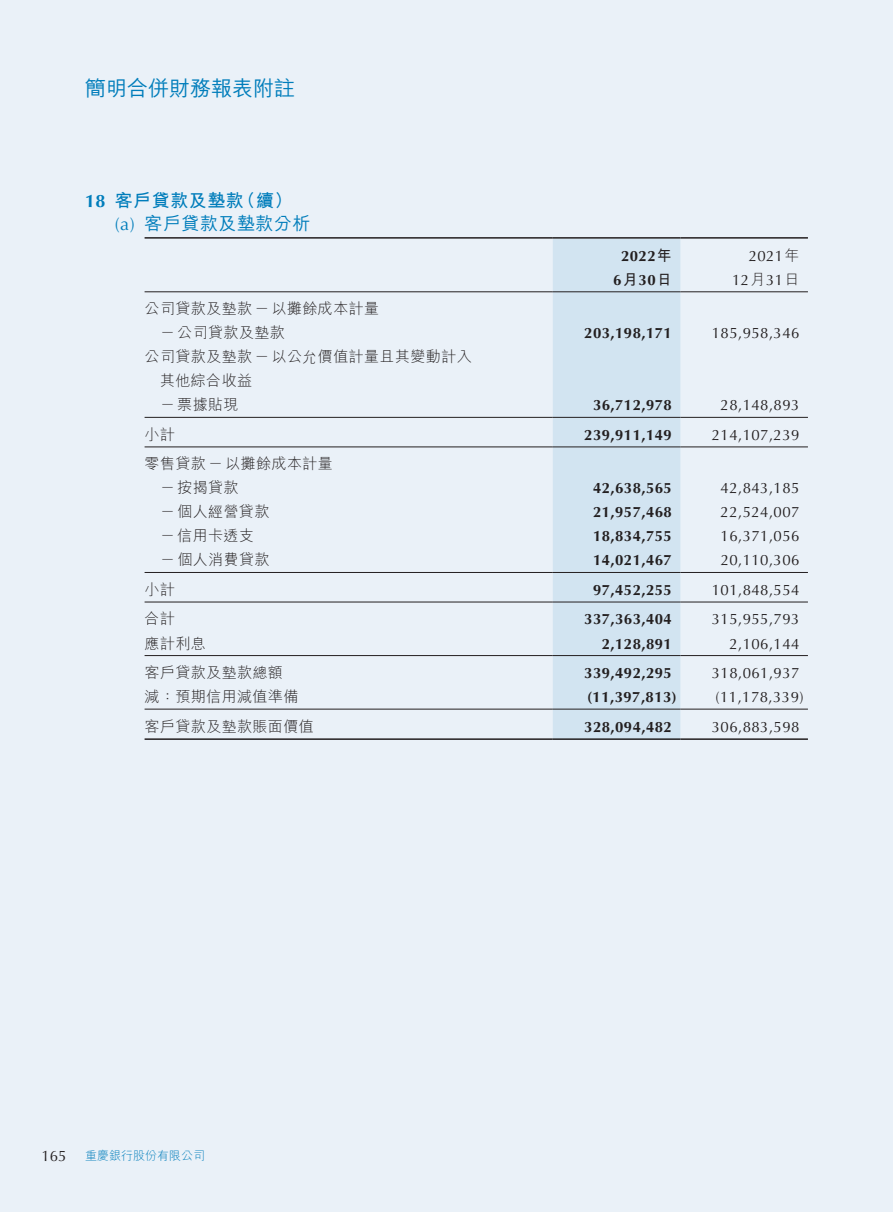
<style>
.page{position:relative;width:893px;height:1212px;background:#eaf1f8}
.page>*{position:absolute;margin:0;border:0;box-sizing:border-box;transform-origin:0 0}
.t1{font:500 21px "M Hei HK";color:#007dbb}
.t2{font:700 18px "M Hei HK";letter-spacing:.03em;color:#007dbb}
.t3{font:500 18px "M Hei HK";letter-spacing:.03em;color:#007dbb}
.t4{font:18px "Optima LT Std";color:#007dbb}
.t5{font:700 18px "Optima LT Std";color:#007dbb}
.t6{font:15px/24px "Optima LT Std";letter-spacing:.03em;color:#231f20;text-align:right}
.t7{font:700 15px/24px "Optima LT Std";letter-spacing:.03em;color:#231f20;text-align:center}
.t8{font:300 15px/29.5px "M Hei HK";letter-spacing:.03em;color:#231f20}
.t9{font:300 12px "M Hei HK";color:#007dbb}
.s1{font-family:"M Hei HK"}
.s2{font-family:"M Hei HK";font-weight:300}
</style>
<div class="page">
<div style="left:553px;top:239px;width:127px;height:499px;background:#d2e4f1"></div>
<hr style="left:145px;top:237px;width:408px;height:2px;background:#231f20">
<hr style="left:553px;top:237px;width:127px;height:2px;background:#231f20">
<hr style="left:680px;top:237px;width:128px;height:2px;background:#231f20">
<hr style="left:145px;top:291px;width:408px;height:1px;background:#231f20">
<hr style="left:553px;top:291px;width:127px;height:1px;background:#231f20">
<hr style="left:680px;top:291px;width:128px;height:1px;background:#231f20">
<hr style="left:145px;top:417px;width:408px;height:1px;background:#231f20">
<hr style="left:553px;top:417px;width:127px;height:1px;background:#231f20">
<hr style="left:680px;top:417px;width:128px;height:1px;background:#231f20">
<hr style="left:145px;top:446px;width:408px;height:1px;background:#231f20">
<hr style="left:553px;top:446px;width:127px;height:1px;background:#231f20">
<hr style="left:680px;top:446px;width:128px;height:1px;background:#231f20">
<hr style="left:145px;top:572px;width:408px;height:1px;background:#231f20">
<hr style="left:553px;top:572px;width:127px;height:1px;background:#231f20">
<hr style="left:680px;top:572px;width:128px;height:1px;background:#231f20">
<hr style="left:145px;top:602px;width:408px;height:1px;background:#231f20">
<hr style="left:553px;top:602px;width:127px;height:1px;background:#231f20">
<hr style="left:680px;top:602px;width:128px;height:1px;background:#231f20">
<hr style="left:145px;top:655px;width:408px;height:1px;background:#231f20">
<hr style="left:553px;top:655px;width:127px;height:1px;background:#231f20">
<hr style="left:680px;top:655px;width:128px;height:1px;background:#231f20">
<hr style="left:145px;top:709px;width:408px;height:1px;background:#231f20">
<hr style="left:553px;top:709px;width:127px;height:1px;background:#231f20">
<hr style="left:680px;top:709px;width:128px;height:1px;background:#231f20">
<hr style="left:145px;top:738px;width:408px;height:2px;background:#231f20">
<hr style="left:553px;top:738px;width:127px;height:2px;background:#231f20">
<hr style="left:680px;top:738px;width:128px;height:2px;background:#231f20">
<h1 class="t1" style="left:85px;top:73px;width:211px">簡明合併財務報表附註</h1>
<p class="t5" style="left:85px;top:191px;width:22px">18</p>
<p class="t2" style="left:115px;top:188px;width:131px">客戶貸款及墊款</p>
<p class="t2" style="left:238px;top:188px;width:57px">（續(</p>
<p class="t4" style="left:115px;top:213px;width:22px">a( )</p>
<p class="t3" style="left:145px;top:210px;width:168px">客戶貸款及墊款分析</p>
<p class="t8" style="left:145px;top:294px;width:236px">公司貸款及墊款－以攤餘成本計量</p>
<p class="t8" style="left:160px;top:318px;width:126px">－公司貸款及墊款</p>
<p class="t8" style="left:145px;top:342px;width:329px">公司貸款及墊款－以公允價值計量且其變動計入</p>
<p class="t8" style="left:160px;top:366px;width:94px">其他綜合收益</p>
<p class="t8" style="left:160px;top:390px;width:80px">－票據貼現</p>
<p class="t8" style="left:145px;top:419px;width:190px">小計<br>零售貸款－以攤餘成本計量</p>
<p class="t8" style="left:160px;top:473px;width:80px">－按揭貸款</p>
<p class="t8" style="left:160px;top:497px;width:111px">－個人經營貸款</p>
<p class="t8" style="left:160px;top:521px;width:95px">－信用卡透支</p>
<p class="t8" style="left:160px;top:545px;width:111px">－個人消費貸款</p>
<p class="t8" style="left:145px;top:574px;width:32px">小計</p>
<p class="t8" style="left:145px;top:604px;width:32px">合計</p>
<p class="t8" style="left:145px;top:628px;width:63px">應計利息</p>
<p class="t8" style="left:145px;top:657px;width:140px">客戶貸款及墊款總額</p>
<p class="t8" style="left:145px;top:681px;width:155px">減：預期信用減值準備</p>
<p class="t8" style="left:145px;top:711px;width:171px">客戶貸款及墊款賬面價值</p>
<p class="t7" style="left:613px;top:244px;width:60px">2022<span class="s1">年<br></span>6<span class="s1">月</span>30<span class="s1">日</span></p>
<p class="t6" style="left:732px;top:244px;width:69px">2021<span class="s2">年<br></span>12<span class="s2">月</span>31<span class="s2">日</span></p>
<p class="t7" style="left:584px;top:321px;width:89px">203,198,171</p>
<p class="t6" style="left:712px;top:321px;width:89px">185,958,346</p>
<p class="t7" style="left:593px;top:393px;width:80px">36,712,978</p>
<p class="t6" style="left:721px;top:393px;width:80px">28,148,893</p>
<p class="t7" style="left:584px;top:423px;width:89px">239,911,149</p>
<p class="t6" style="left:712px;top:423px;width:89px">214,107,239</p>
<p class="t7" style="left:593px;top:476px;width:80px">42,638,565</p>
<p class="t6" style="left:721px;top:476px;width:80px">42,843,185</p>
<p class="t7" style="left:593px;top:500px;width:80px">21,957,468</p>
<p class="t6" style="left:721px;top:500px;width:80px">22,524,007</p>
<p class="t7" style="left:593px;top:524px;width:80px">18,834,755</p>
<p class="t6" style="left:721px;top:524px;width:80px">16,371,056</p>
<p class="t7" style="left:593px;top:548px;width:80px">14,021,467</p>
<p class="t6" style="left:721px;top:548px;width:80px">20,110,306</p>
<p class="t7" style="left:593px;top:578px;width:80px">97,452,255</p>
<p class="t6" style="left:712px;top:578px;width:89px">101,848,554</p>
<p class="t7" style="left:584px;top:608px;width:89px">337,363,404</p>
<p class="t6" style="left:712px;top:608px;width:89px">315,955,793</p>
<p class="t7" style="left:602px;top:632px;width:72px">2,128,891</p>
<p class="t6" style="left:729px;top:632px;width:72px">2,106,144</p>
<p class="t7" style="left:584px;top:661px;width:89px">339,492,295</p>
<p class="t6" style="left:712px;top:661px;width:89px">318,061,937</p>
<p class="t7" style="left:587px;top:685px;width:91px">)11,397,813(</p>
<p class="t6" style="left:716px;top:685px;width:90px">)11,178,339(</p>
<p class="t7" style="left:584px;top:715px;width:89px">328,094,482</p>
<p class="t6" style="left:712px;top:715px;width:89px">306,883,598</p>
<p class="t6" style="left:41px;top:1144px;width:27px">165</p>
<p class="t9" style="left:85px;top:1150px;width:121px">重慶銀行股份有限公司</p>
</div>
